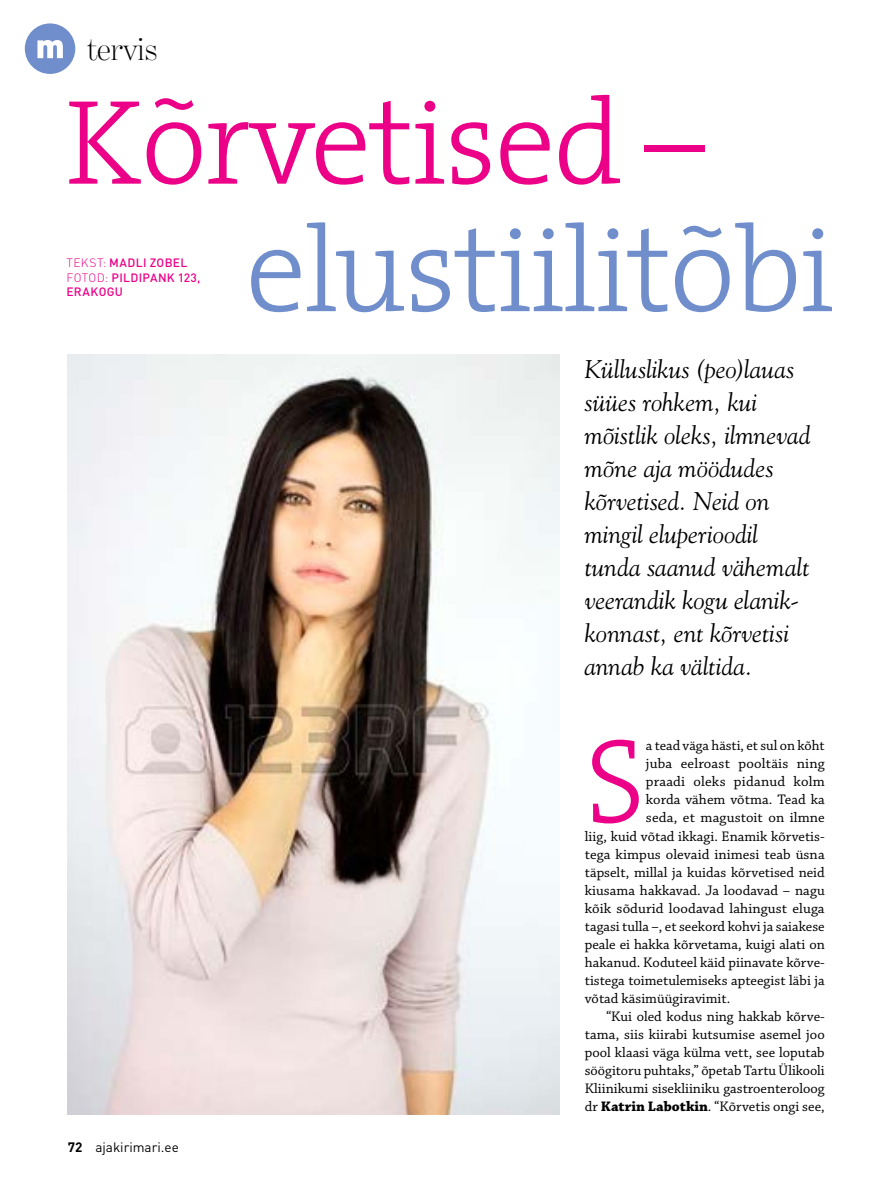
<style>
.page{position:relative;width:893px;height:1191px;background:#fff}
.page>*{position:absolute;margin:0;border:0;box-sizing:border-box;transform-origin:0 0}
.t1{font:300 121.5px "The Serif";letter-spacing:-.02em;color:#708ecb}
.t2{font:300 121.5px "The Serif";letter-spacing:-.02em;color:#eb0087}
.t3{font:300 121.2px "The Serif";color:#eb0087}
.t4{font:300 34.5px "Benton Mod Disp";color:#000}
.t5{font:italic 25.5px/33px "Goudy Std";color:#000}
.t6{font:14.55px "Chaparral Pro";color:#000}
.t7{font:13.5px "DIN Pro";color:#000}
.t8{font:500 12px/14.4px "DIN Pro";letter-spacing:.025em;color:#eb0087}
.s1{font-weight:300}
.s2{font-weight:700}
</style>
<div class="page">
<img style="left:67px;top:355px;width:492px;height:759px">
<svg style="left:25px;top:23px;width:50px;height:51px"></svg>
<h3 class="t4" style="left:87px;top:30px;width:72px">tervis</h3>
<h1 class="t2" style="left:65px;top:42px;width:641px">Kõrvetised –</h1>
<h1 class="t1" style="left:246px;top:170px;width:591px">elustiilitõbi</h1>
<p class="t8" style="left:66px;top:255px;width:136px"><span class="s1">TEKST:</span> MADLI ZOBEL<br><span class="s1">FOTOD:</span> PILDIPANK 123,<br>ERAKOGU</p>
<h3 class="t5" style="left:584px;top:352px;width:228px">Külluslikus (peo)lauas süües rohkem, kui mõistlik oleks, ilmnevad mõne aja möödudes kõrvetised. Neid on mingil eluperioodil tunda saanud vähemalt veerandik kogu elanik&shy;konnast, ent kõrvetisi annab ka vältida.</h3>
<p class="t7" style="left:68px;top:1138px;width:113px"><span class="s2">72</span> ajakirimari.ee</p>
<h2 class="t3" style="left:585px;top:681px;width:63px">S</h2>
<p class="t6" style="left:646px;top:738px;width:180px">a tead väga hästi, et sul on kõht</p>
<p class="t6" style="left:646px;top:756px;width:180px">juba eelroast pooltäis ning</p>
<p class="t6" style="left:646px;top:774px;width:180px">praadi oleks pidanud kolm</p>
<p class="t6" style="left:646px;top:792px;width:180px">korda vähem võtma. Tead ka</p>
<p class="t6" style="left:646px;top:810px;width:180px">seda, et magustoit on ilmne</p>
<p class="t6" style="left:585px;top:828px;width:241px">liig, kuid võtad ikkagi. Enamik kõrvetis-</p>
<p class="t6" style="left:585px;top:846px;width:241px">tega kimpus olevaid inimesi teab üsna</p>
<p class="t6" style="left:585px;top:864px;width:241px">täpselt, millal ja kuidas kõrvetised neid</p>
<p class="t6" style="left:585px;top:882px;width:241px">kiusama hakkavad. Ja loodavad – nagu</p>
<p class="t6" style="left:585px;top:900px;width:241px">kõik sõdurid loodavad lahingust eluga</p>
<p class="t6" style="left:585px;top:918px;width:241px">tagasi tulla –, et seekord kohvi ja saiakese</p>
<p class="t6" style="left:585px;top:936px;width:241px">peale ei hakka kõrvetama, kuigi alati on</p>
<p class="t6" style="left:585px;top:954px;width:241px">hakanud. Koduteel käid piinavate kõrve-</p>
<p class="t6" style="left:585px;top:972px;width:241px">tistega toimetulemiseks apteegist läbi ja</p>
<p class="t6" style="left:585px;top:990px;width:147px">võtad käsimüügiravimit.</p>
<p class="t6" style="left:606px;top:1008px;width:220px">“Kui oled kodus ning hakkab kõrve-</p>
<p class="t6" style="left:585px;top:1026px;width:241px">tama, siis kiirabi kutsumise asemel joo</p>
<p class="t6" style="left:585px;top:1044px;width:241px">pool klaasi väga külma vett, see loputab</p>
<p class="t6" style="left:585px;top:1062px;width:241px">söögitoru puhtaks,” õpetab Tartu Ülikooli</p>
<p class="t6" style="left:585px;top:1080px;width:241px">Kliinikumi sisekliiniku gastroenteroloog</p>
<p class="t6" style="left:585px;top:1098px;width:241px">dr <span class="s2">Katrin Labotkin</span>. “Kõrvetis ongi see,</p>
</div>
